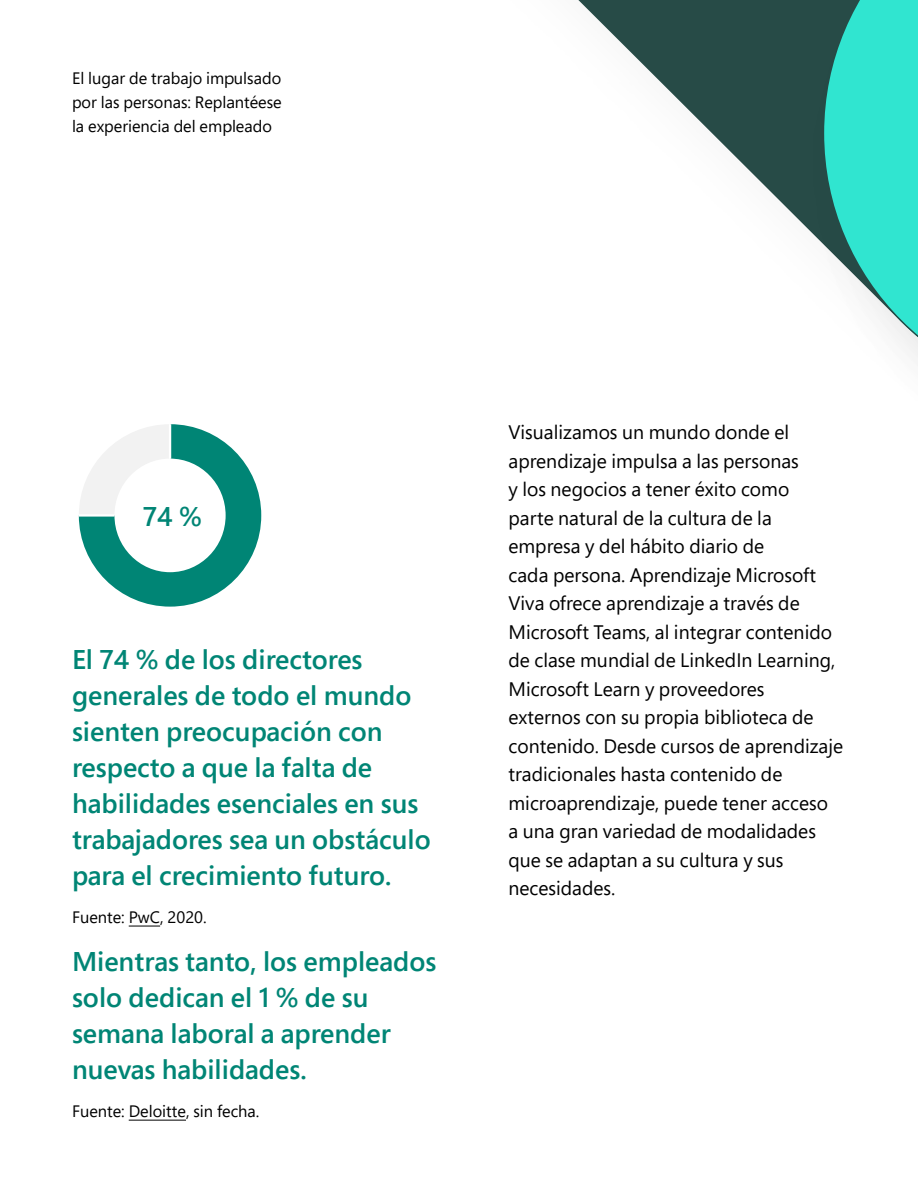
<style>
.page{position:relative;width:918px;height:1188px;background:#fff}
.page>*{position:absolute;margin:0;border:0;box-sizing:border-box;transform-origin:0 0}
.Highlights{font:600 27px/36px "Segoe Pro";color:#008575}
.P_14_22{font:19.5px/28.5px "Segoe Pro";color:#000}
.Sources{font:16.5px/24px "Segoe Pro";color:#000;text-align:justify}
</style>
<div class="page">
<svg style="left:79px;top:424px;width:182px;height:183px"></svg>
<hr style="left:169px;top:424px;width:2px;height:35px;background:#fff">
<hr style="left:79px;top:514px;width:35px;height:3px;background:#fff">
<hr style="left:129px;top:926px;width:31px;height:1px;background:#000">
<hr style="left:129px;top:1120px;width:57px;height:1px;background:#000">
<svg style="left:578px;top:0;width:246px;height:245px"></svg>
<svg style="left:824px;top:0;width:94px;height:358px"></svg>
<p class="Sources" style="left:72px;top:66px;width:211px">El lugar de trabajo impulsado por las personas: Replantéese la experiencia del empleado</p>
<p class="Highlights" style="left:143px;top:498px;width:61px">74 %</p>
<p class="Highlights" style="left:72px;top:641px;width:360px">El 74 % de los directores generales de todo el mundo sienten preocupación con respecto a que la falta de habilidades esenciales en sus trabajadores sea un obstáculo para el crecimiento futuro.</p>
<p class="Sources" style="left:72px;top:905px;width:136px">Fuente: PwC, 2020.</p>
<p class="Highlights" style="left:72px;top:943px;width:366px">Mientras tanto, los empleados solo dedican el 1 % de su semana laboral a aprender nuevas habilidades.</p>
<p class="Sources" style="left:72px;top:1099px;width:189px">Fuente: Deloitte, sin fecha.</p>
<p class="P_14_22" style="left:508px;top:418px;width:336px">Visualizamos un mundo donde el aprendizaje impulsa a las personas<br>y los negocios a tener éxito como<br>parte natural de la cultura de la empresa y del hábito diario de<br>cada persona. Aprendizaje Microsoft Viva ofrece aprendizaje a través de Microsoft Teams, al integrar contenido de clase mundial de LinkedIn Learning, Microsoft Learn y proveedores<br>externos con su propia biblioteca de contenido. Desde cursos de aprendizaje tradicionales hasta contenido de microaprendizaje, puede tener acceso<br>a una gran variedad de modalidades que se adaptan a su cultura y sus necesidades.</p>
</div>
